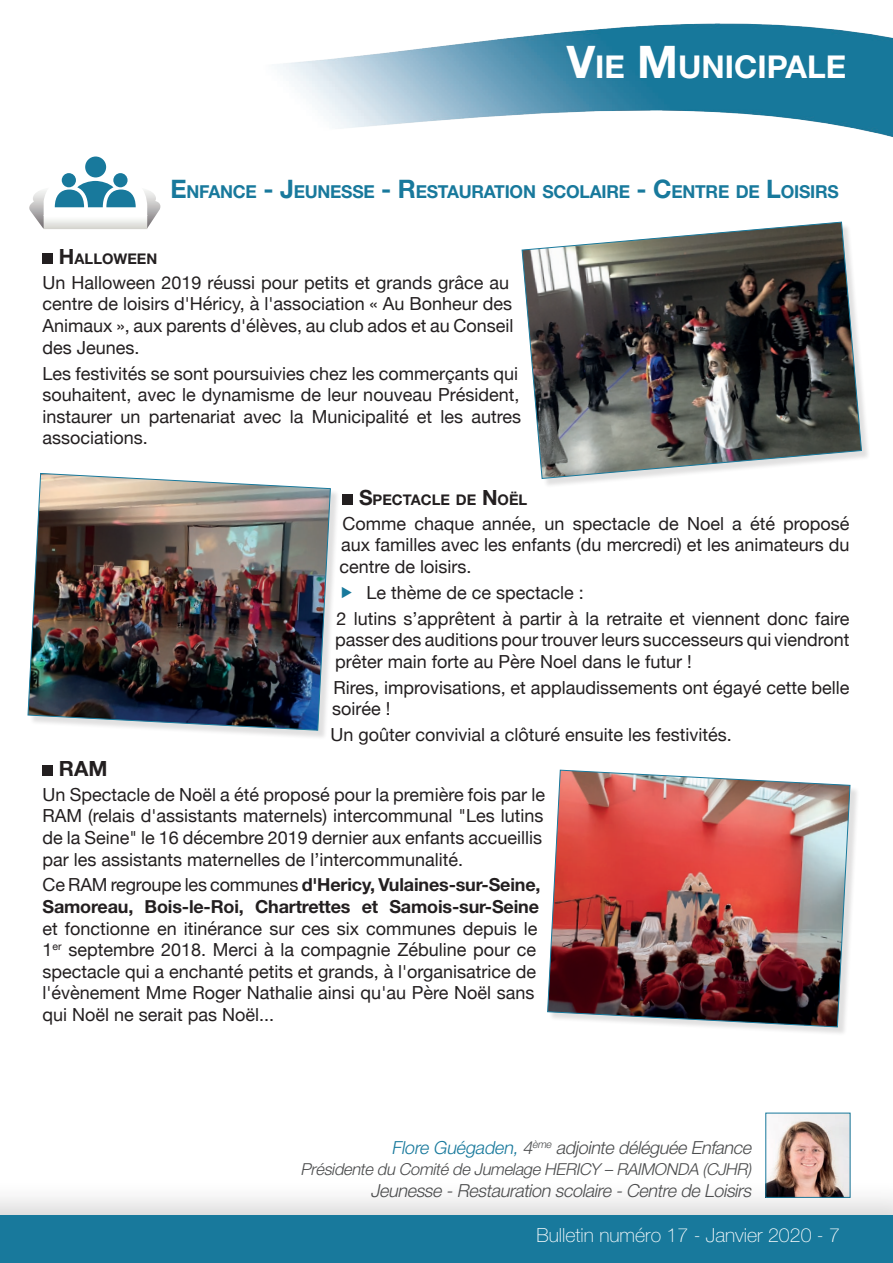
<style>
.page{position:relative;width:893px;height:1263px;background:#fff}
.page>*{position:absolute;margin:0;border:0;box-sizing:border-box;transform-origin:0 0}
.t1{font:700 31.5px "Helvetica Neue";color:#fff}
.t2{font:700 21px "Helvetica Neue";color:#231f20}
.t3{font:100 19.5px "Helvetica Neue";color:#fff}
.t4{font:18px/21.6px "Helvetica Neue";color:#231f20}
.t5{font:700 18px/21.6px "Helvetica Neue";letter-spacing:-.01em;color:#231f20}
.t6{font:italic 300 18px "Helvetica Neue";color:#4b4c4d}
.t7{font:700 17.85px "Helvetica Neue";letter-spacing:-.015em;color:#18799c}
.t8{font:italic 300 16.5px "Helvetica Neue";color:#4b4c4d}
.t9{font:700 14.7px "Helvetica Neue";color:#231f20}
.s1{font-size:45px}
.s2{font-size:25.5px}
.s3{font-size:21px}
.s4{font-weight:400}
.s5{color:#18799c}
</style>
<div class="page">
<div style="left:0;top:1178px;width:893px;height:85px;background:#231f20;opacity:.2"></div>
<div style="left:0;top:1215px;width:893px;height:48px;background:#18799c"></div>
<img style="left:277px;top:23px;width:616px;height:114px">
<div style="left:43px;top:254px;width:10px;height:10px;background:#231f20"></div>
<div style="left:343px;top:494px;width:10px;height:11px;background:#231f20"></div>
<div style="left:43px;top:765px;width:10px;height:11px;background:#231f20"></div>
<img style="left:767px;top:1115px;width:81px;height:81px">
<div style="left:765px;top:1113px;width:85px;height:85px;border:1px solid #18799c"></div>
<div style="left:523px;top:223px;width:348px;height:265px;background:#231f20;opacity:.14"></div>
<img style="left:521px;top:221px;width:341px;height:258px">
<div style="left:29px;top:474px;width:311px;height:266px;background:#231f20;opacity:.14"></div>
<img style="left:27px;top:473px;width:304px;height:258px">
<div style="left:548px;top:771px;width:311px;height:266px;background:#231f20;opacity:.14"></div>
<img style="left:547px;top:769px;width:304px;height:259px">
<svg style="left:29px;top:156px;width:131px;height:73px"></svg>
<div style="left:62px;top:173px;width:14px;height:14px;background:#18799c;border-radius:50%"></div>
<h1 class="t1" style="left:567px;top:47px;width:281px"><span class="s1">V</span>IE <span class="s1">M</span>UNICIPALE</h1>
<p class="t7" style="left:171px;top:181px;width:669px"><span class="s2">E</span>NFANCE <span class="s2">- J</span>EUNESSE <span class="s2">- R</span>ESTAURATION SCOLAIRE <span class="s2">- C</span>ENTRE DE <span class="s2">L</span>OISIRS</p>
<p class="t9" style="left:59px;top:250px;width:100px"><span class="s3">H</span>ALLOWEEN</p>
<p class="t4" style="left:43px;top:273px;width:473px">Un Halloween 2019 réussi pour petits et grands grâce au centre de loisirs d'Héricy, à l'association « Au Bonheur des Animaux », aux parents d'élèves, au club ados et au Conseil des Jeunes.</p>
<p class="t4" style="left:43px;top:363px;width:480px">Les festivités se sont poursuivies chez les commerçants qui souhaitent, avec le dynamisme de leur nouveau Président, instaurer un partenariat avec la Municipalité et les autres associations.</p>
<p class="t9" style="left:359px;top:491px;width:170px"><span class="s3">S</span>PECTACLE DE <span class="s3">N</span> OËL</p>
<p class="t4" style="left:340px;top:514px;width:511px;text-align:justify">Comme chaque année, un spectacle de Noel a été proposé aux familles avec les enfants (du mercredi) et les animateurs du centre de loisirs.</p>
<p class="t4" style="left:337px;top:580px;width:514px;line-height:25.8px;text-indent:30px">Le thème de ce spectacle :<br>2 lutins s’apprêtent à partir à la retraite et viennent donc faire</p>
<p class="t4" style="left:335px;top:630px;width:516px">passer des auditions pour trouver leurs successeurs qui viendront prêter main forte au Père Noel dans le futur !</p>
<p class="t4" style="left:332px;top:677px;width:519px">Rires, improvisations, et applaudissements ont égayé cette belle soirée !</p>
<p class="t4" style="left:331px;top:725px;width:403px">Un goûter convivial a clôturé ensuite les festivités.</p>
<p class="t2" style="left:59px;top:756px;width:50px">RA M</p>
<p class="t4" style="left:43px;top:785px;width:504px">Un Spectacle de Noël a été proposé pour la première fois par le RAM (relais d'assistants maternels) intercommunal "Les lutins de la Seine" le 16 décembre 2019 dernier aux enfants accueillis par les assistants maternelles de l’intercommunalité.</p>
<p class="t5" style="left:43px;top:874px;width:500px"><span class="s4">Ce RAM regroupe les communes</span> d'Hericy, Vulaines-sur-Seine,<br>Samoreau, Bois-le-Roi, Chartrettes et Samois-sur-Seine</p>
<p class="t4" style="left:43px;top:918px;width:497px">et fonctionne en itinérance sur ces six communes depuis le 1<sup>er</sup> septembre 2018. Merci à la compagnie Zébuline pour ce spectacle qui a enchanté petits et grands, à l'organisatrice de l'évènement Mme Roger Nathalie ainsi qu'au Père Noël sans qui Noël ne serait pas Noël...</p>
<p class="t6" style="left:392px;top:1136px;width:365px"><span class="s5">Flore Guégaden,</span>4<sup>ème</sup> adjointe déléguée Enfance</p>
<p class="t8" style="left:301px;top:1159px;width:452px">Présidente du Comité de Jumelage HERICY – RAIMONDA (CJHR)</p>
<p class="t6" style="left:370px;top:1180px;width:386px">Jeunesse -Restauration scolaire -Centre de Loisirs</p>
<p class="t3" style="left:536px;top:1224px;width:305px">Bulletin numéro 17 - Janvier 2020 - 7</p>
</div>
